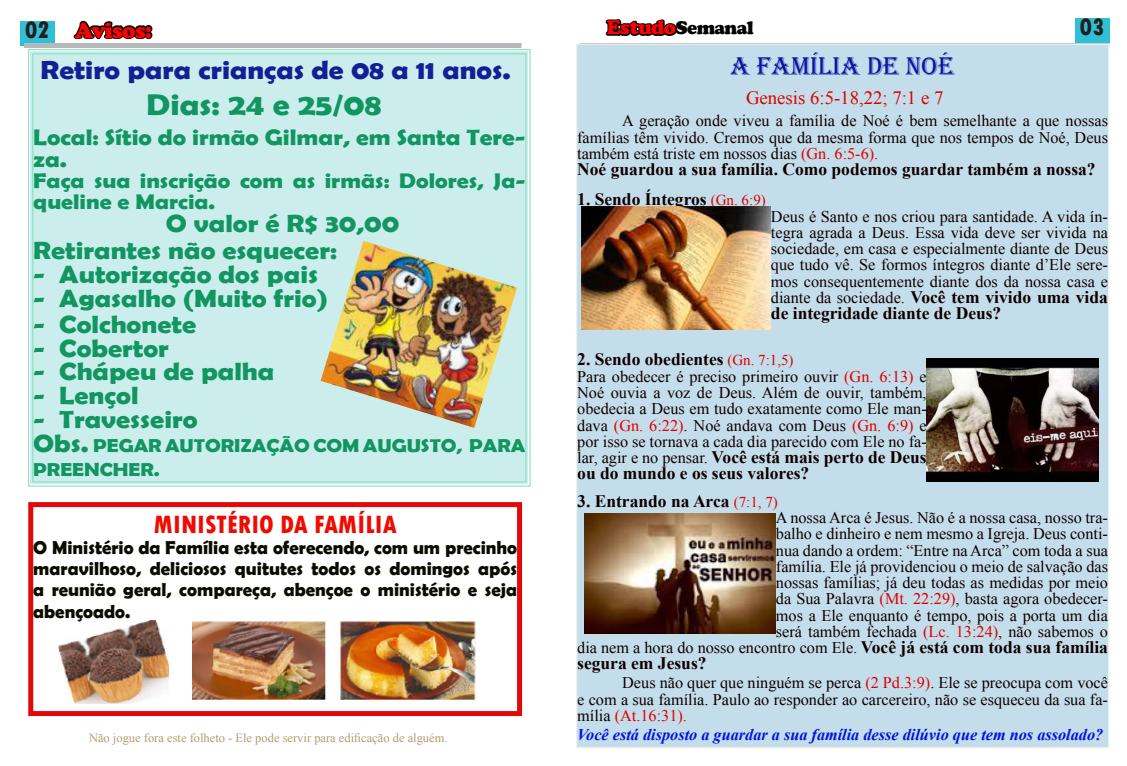
<style>
.page{position:relative;width:1127px;height:766px;background:#fff}
.page>*{position:absolute;margin:0;border:0;box-sizing:border-box;transform-origin:0 0}
.t1{font:700 30px "Berlin Sans FB Demi";color:#119561;scale:1.12 1}
.t2{font:700 26.25px "Berlin Sans FB Demi";color:#112095;scale:1.12 1}
.t3{font:800 condensed 26.25px "Tw Cen";color:#ee0b02}
.t4{font:26.25px "Algerian";color:#1011a3}
.t5{font:700 25px "Berlin Sans FB Demi";color:#119561;scale:1.12 1}
.t6{font:800 condensed 25px "Tw Cen";color:#231f20}
.t7{font:700 22.5px/21.2px "Berlin Sans FB Demi";color:#119561;scale:1.12 1}
.t8{font:900 22.5px "Cooper";letter-spacing:-.03em;color:#f00}
.t9{font:700 21.25px/21.2px "Berlin Sans FB Demi";color:#119561;scale:1.12 1}
.t10{font:900 19px "Cooper";letter-spacing:-.03em;color:#000}
.t11{font:700 18.75px/21.2px "Berlin Sans FB Demi";color:#0b0b02;text-align:justify}
.t12{font:700 18.75px/23.8px "Berlin Sans FB Demi";color:#119561;scale:1.12 1}
.t13{font:18.75px "Times New Roman";color:#d00}
.t14{font:700 17.5px/16.2px "Times New Roman";color:#100000}
.t15{font:16.25px/16.2px "Times New Roman";color:#100000;text-align:justify}
.t16{font:italic 700 16.25px "Times New Roman";color:#0011e2}
.t17{font:12.5px "Times New Roman";color:#b69976}
.s1{font-size:20.25px;color:#f00}
.s2{font-size:25px}
.s3{color:#e30000}
.s4{font-weight:400;font-size:15px;color:#e00000}
.s5{font-weight:400;font-size:16.25px}
.s6{font-weight:400;font-size:15px;color:#d00}
.s7{color:#d00}
.s8{color:#e40000}
.s9{color:#de0000}
.s10{color:#e10000}
.s11{font-size:15px}
.s12{font-weight:700;font-size:17.5px}
.s13{color:#e00000}
</style>
<div class="page">
<div style="left:580px;top:43px;width:529px;height:5px;background:#c9cccd"></div>
<div style="left:1075px;top:18px;width:34px;height:25px;background:#30c0d6"></div>
<div style="left:20px;top:21px;width:35px;height:24px;background:#30c0d6"></div>
<div style="left:577px;top:44px;width:531px;height:703px;background:#c3ddea"></div>
<div style="left:24px;top:43px;width:497px;height:5px;background:#b7b8bb"></div>
<svg style="left:603px;top:19px;width:76px;height:26px"></svg>
<svg style="left:73px;top:20px;width:80px;height:20px"></svg>
<img style="left:58px;top:620px;width:110px;height:83px">
<img style="left:193px;top:621px;width:283px;height:79px">
<div style="left:28px;top:502px;width:494px;height:213px;border:5px solid #e2090b"></div>
<div style="left:28px;top:49px;width:503px;height:438px;background:#cbeeed"></div>
<img style="left:321px;top:241px;width:196px;height:187px">
<img style="left:927px;top:359px;width:171px;height:122px">
<img style="left:582px;top:206px;width:189px;height:123px">
<img style="left:585px;top:513px;width:191px;height:120px">
<p class="t6" style="left:25px;top:15px;width:26px">02</p>
<p class="t6" style="left:1080px;top:13px;width:26px">03</p>
<p class="t8" style="left:75px;top:17px;width:79px">Avisos:</p>
<p class="t10" style="left:607px;top:17px;width:148px"><span class="s1">Estudo</span>Semanal</p>
<p class="t2" style="left:41px;top:54px;width:421px">Retiro para crianças de 08 a 11 anos.</p>
<p class="t1" style="left:147px;top:87px;width:211px">Dias: 24 e 25/08</p>
<p class="t7" style="left:33px;top:126px;width:441px">Local: Sítio do irmão Gilmar, em Santa Tere&shy;za.</p>
<p class="t9" style="left:33px;top:169px;width:441px">Faça sua inscrição com as irmãs: Dolores, Ja&shy;queline e Marcia.</p>
<p class="t5" style="left:166px;top:208px;width:210px">O valor é R$ 30,00</p>
<p class="t5" style="left:33px;top:236px;width:273px">Retirantes não esquecer:</p>
<p class="t5" style="left:33px;top:260px;width:256px">- Autorização dos pais</p>
<p class="t5" style="left:33px;top:283px;width:265px">- Agasalho (Muito frio)</p>
<p class="t5" style="left:33px;top:310px;width:147px">- Colchonete</p>
<p class="t5" style="left:33px;top:333px;width:123px">- Cobertor</p>
<p class="t5" style="left:33px;top:357px;width:217px">- Chápeu de palha</p>
<p class="t5" style="left:33px;top:381px;width:95px">- Lençol</p>
<p class="t5" style="left:33px;top:405px;width:148px">- Travesseiro</p>
<p class="t12" style="left:33px;top:433px;width:441px"><span class="s2">Obs.</span> PEGAR AUTORIZAÇÃO COM AUGUSTO, PARA<br>PREENCHER.</p>
<p class="t3" style="left:154px;top:508px;width:245px">MINISTÉRIO DA FAMÍLIA</p>
<p class="t11" style="left:33px;top:536px;width:485px">O Ministério da Família esta oferecendo, com um precinho maravilhoso, deliciosos quitutes todos os domingos após a reunião geral, compareça, abençoe o ministério e seja abençoado.</p>
<p class="t17" style="left:89px;top:729px;width:360px">Não jogue fora este folheto - Ele pode servir para edificação de alguém.</p>
<p class="t4" style="left:730px;top:52px;width:226px">A FAMÍLIA DE NOÉ</p>
<p class="t13" style="left:746px;top:85px;width:199px">Genesis 6:5-18,22; 7:1 e 7</p>
<p class="t15" style="left:577px;top:113px;width:532px;text-indent:45px">A geração onde viveu a família de Noé é bem semelhante a que nossas famílias têm vivido. Cremos que da mesma forma que nos tempos de Noé, Deus também está triste em nossos dias <span class="s3">(Gn. 6:5-6).</span></p>
<p class="t14" style="left:577px;top:161px;width:520px">Noé guardou a sua família. Como podemos guardar também a nossa?</p>
<p class="t14" style="left:577px;top:191px;width:190px">1. Sendo Íntegros <span class="s4">(Gn. 6:9)</span></p>
<p class="t15" style="left:771px;top:208px;width:339px">Deus é Santo e nos criou para santidade. A vida ín&shy;tegra agrada a Deus. Essa vida deve ser vivida na sociedade, em casa e especialmente diante de Deus que tudo vê. Se formos íntegros diante d’Ele sere&shy;mos consequentemente diante dos da nossa casa e</p>
<p class="t14" style="left:771px;top:288px;width:338px"><span class="s5">diante da sociedade.</span> Você tem vivido uma vida de integridade diante de Deus?</p>
<p class="t14" style="left:577px;top:351px;width:218px">2. Sendo obedientes <span class="s6">(Gn. 7:1,5)</span></p>
<p class="t15" style="left:577px;top:368px;width:351px">Para obedecer é preciso primeiro ouvir <span class="s7">(Gn. 6:13)</span> e Noé ouvia a voz de Deus. Além de ouvir, também, obedecia a Deus em tudo exatamente como Ele man&shy;dava <span class="s8">(Gn. 6:22)</span>. Noé andava com Deus <span class="s9">(Gn. 6:9)</span> e por isso se tornava a cada dia parecido com Ele no fa-</p>
<p class="t14" style="left:577px;top:448px;width:351px"><span class="s5">lar, agir e no pensar.</span> Você está mais perto de Deus ou do mundo e os seus valores?</p>
<p class="t14" style="left:577px;top:492px;width:202px">3. Entrando na Arca <span class="s6">(7:1, 7)</span></p>
<p class="t15" style="left:577px;top:509px;width:532px;text-align:right">A nossa Arca é Jesus. Não é a nossa casa, nosso tra-<br>balho e dinheiro e nem mesmo a Igreja. Deus conti-<br>nua dando a ordem: “Entre na Arca” com toda a sua<br>família. Ele já providenciou o meio de salvação das<br>nossas famílias; já deu todas as medidas por meio<br>da Sua Palavra <span class="s9">(Mt. 22:29)</span>, basta agora obedecer-<br>mos a Ele enquanto é tempo, pois a porta um dia<br>será também fechada <span class="s10">(Lc. 13:24)</span>, não sabemos o<br>dia nem a hora do nosso encontro com Ele<span class="s11">.</span> <span class="s12">Você já está com toda sua família</span></p>
<p class="t14" style="left:577px;top:654px;width:131px">segura em Jesus?</p>
<p class="t15" style="left:577px;top:674px;width:532px;text-indent:45px">Deus não quer que ninguém se perca <span class="s3">(2 Pd.3:9)</span>. Ele se preocupa com você e com a sua família. Paulo ao responder ao carcereiro, não se esqueceu da sua fa&shy;mília <span class="s13">(At.16:31).</span></p>
<p class="t16" style="left:577px;top:722px;width:527px">Você está disposto a guardar a sua família desse dilúvio que tem nos assolado?</p>
</div>
